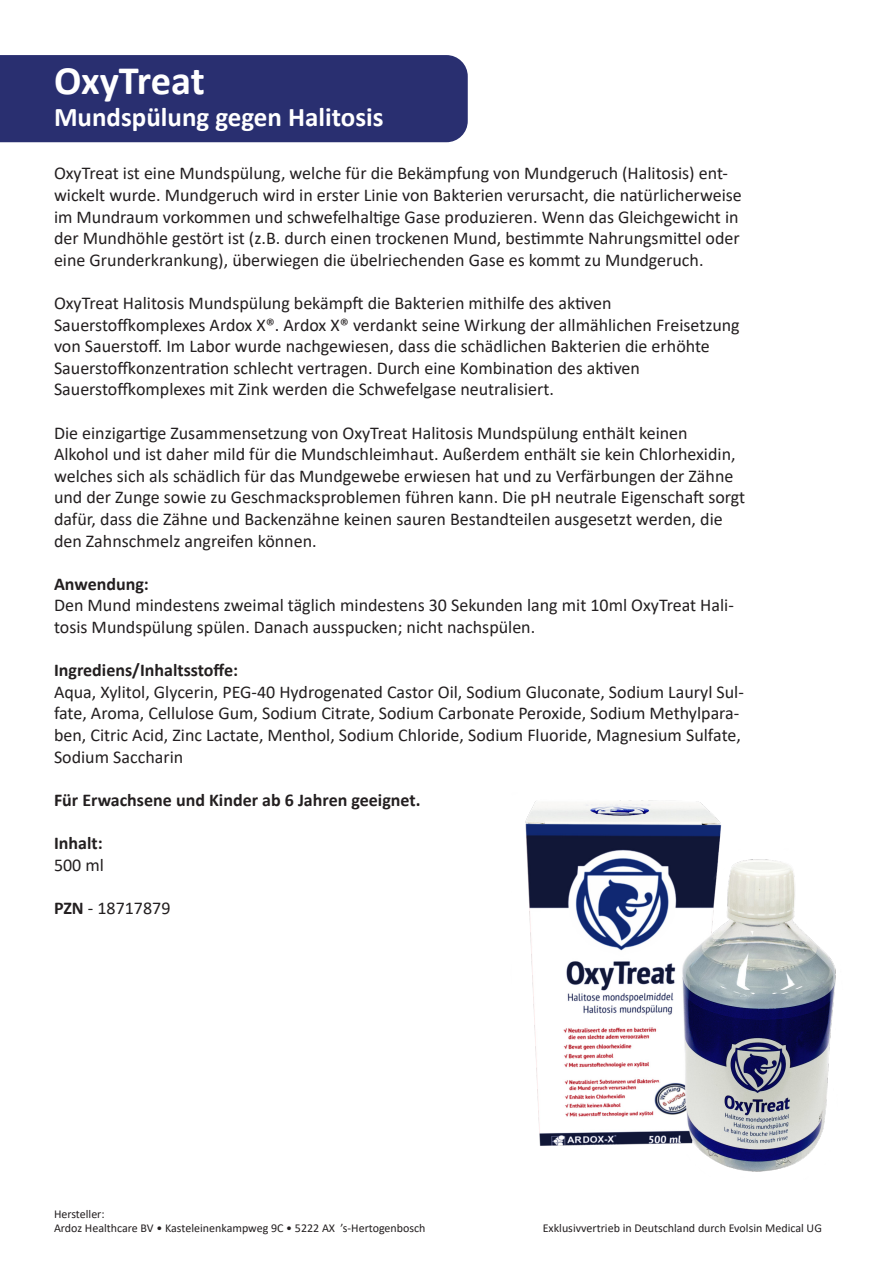
<style>
.page{position:relative;width:893px;height:1263px;background:#fff}
.page>*{position:absolute;margin:0;border:0;box-sizing:border-box;transform-origin:0 0}
.t1{font:700 40.5px "Calibri";letter-spacing:-.005em;color:#fff}
.t2{font:700 27px "Calibri";color:#fff}
.t3{font:18px/21.6px "Calibri";color:#231f20}
.t4{font:700 18px "Calibri";color:#231f20}
.t5{font:12px "Calibri";color:#231f20}
.s1{font-weight:700}
</style>
<div class="page">
<div style="left:0;top:55px;width:468px;height:87px;background:#292f70"></div>
<img style="left:525px;top:800px;width:311px;height:372px">
<p class="t1" style="left:54px;top:52px;width:152px">OxyTreat</p>
<p class="t2" style="left:54px;top:98px;width:331px">Mundspülung gegen Halitosis</p>
<p class="t3" style="left:54px;top:162px;width:689px">OxyTreat ist eine Mundspülung, welche für die Bekämpfung von Mundgeruch (Halitosis) ent&shy;wickelt wurde. Mundgeruch wird in erster Linie von Bakterien verursacht, die natürlicherweise im Mundraum vorkommen und schwefelhaltige Gase produzieren. Wenn das Gleichgewicht in der Mundhöhle gestört ist (z.B. durch einen trockenen Mund, bestimmte Nahrungsmittel oder eine Grunderkrankung), überwiegen die übelriechenden Gase es kommt zu Mundgeruch.</p>
<p class="t3" style="left:54px;top:292px;width:559px">OxyTreat Halitosis Mundspülung bekämpft die Bakterien mithilfe des aktiven</p>
<p class="t3" style="left:54px;top:313px;width:687px">Sauerstoffkomplexes Ardox X®. Ardox X® verdankt seine Wirkung der allmählichen Freisetzung</p>
<p class="t3" style="left:54px;top:335px;width:657px">von Sauerstoff. Im Labor wurde nachgewiesen, dass die schädlichen Bakterien die erhöhte<br>Sauerstoffkonzentration schlecht vertragen. Durch eine Kombination des aktiven</p>
<p class="t3" style="left:54px;top:378px;width:502px">Sauerstoffkomplexes mit Zink werden die Schwefelgase neutralisiert.</p>
<p class="t3" style="left:54px;top:421px;width:635px">Die einzigartige Zusammensetzung von OxyTreat Halitosis Mundspülung enthält keinen</p>
<p class="t3" style="left:54px;top:443px;width:683px">Alkohol und ist daher mild für die Mundschleimhaut. Außerdem enthält sie kein Chlorhexidin,</p>
<p class="t3" style="left:54px;top:465px;width:693px">welches sich als schädlich für das Mundgewebe erwiesen hat und zu Verfärbungen der Zähne und der Zunge sowie zu Geschmacksproblemen führen kann. Die pH neutrale Eigenschaft sorgt dafür, dass die Zähne und Backenzähne keinen sauren Bestandteilen ausgesetzt werden, die den Zahnschmelz angreifen können.</p>
<p class="t4" style="left:54px;top:571px;width:96px">Anwendung:</p>
<p class="t3" style="left:54px;top:594px;width:681px">Den Mund mindestens zweimal täglich mindestens 30 Sekunden lang mit 10ml OxyTreat Hali&shy;tosis Mundspülung spülen. Danach ausspucken; nicht nachspülen.</p>
<p class="t4" style="left:54px;top:657px;width:186px">Ingrediens/Inhaltsstoffe:</p>
<p class="t3" style="left:54px;top:681px;width:691px">Aqua, Xylitol, Glycerin, PEG-40 Hydrogenated Castor Oil, Sodium Gluconate, Sodium Lauryl Sul&shy;fate, Aroma, Cellulose Gum, Sodium Citrate, Sodium Carbonate Peroxide, Sodium Methylpara&shy;ben, Citric Acid, Zinc Lactate, Menthol, Sodium Chloride, Sodium Fluoride, Magnesium Sulfate, Sodium Saccharin</p>
<p class="t4" style="left:54px;top:787px;width:368px">Für Erwachsene und Kinder ab 6 Jahren geeignet.</p>
<p class="t4" style="left:54px;top:830px;width:50px">Inhalt:</p>
<p class="t3" style="left:54px;top:853px;width:51px">500 ml</p>
<p class="t3" style="left:54px;top:897px;width:118px"><span class="s1">PZN</span> - 18717879</p>
<p class="t5" style="left:54px;top:1206px;width:52px">Hersteller:</p>
<p class="t5" style="left:54px;top:1220px;width:373px">Ardoz Healthcare BV • Kasteleinenkampweg 9C • 5222 AX ’s-Hertogenbosch</p>
<p class="t5" style="left:543px;top:1220px;width:281px">Exklusivvertrieb in Deutschland durch Evolsin Medical UG</p>
</div>
